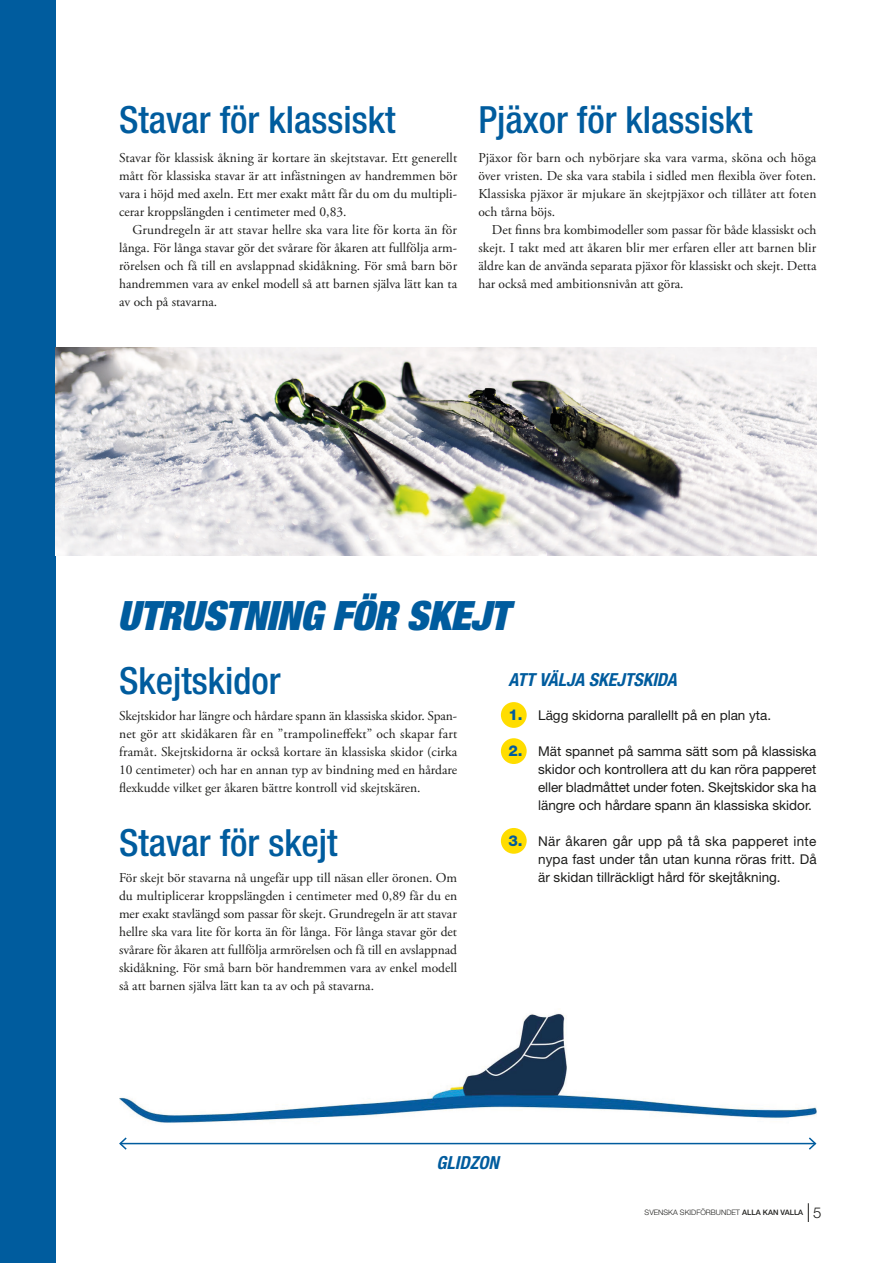
<style>
.page{position:relative;width:893px;height:1263px;background:#fff}
.page>*{position:absolute;margin:0;border:0;box-sizing:border-box;transform-origin:0 0}
.t1{font:italic 900 condensed 40.5px "Helvetica Neue LT Std";letter-spacing:-.01em;color:#005c9e}
.t2{font:500 condensed 37.5px "Helvetica Neue LT Std";color:#005c9e}
.t3{font:italic 700 condensed 18px "Helvetica Neue LT Std";color:#005c9e}
.t4{font:13.5px/18px "Adobe Garamond Pro";color:#1d1d1b;text-align:justify}
.t5{font:13.5px/18px "Helvetica Neue LT Std";color:#1d1d1b;text-align:justify}
.t6{font:300 7.5px "Helvetica Neue LT Std";color:#1d1d1b}
.s1{font-weight:800;font-size:15px;color:#005c9e}
.s2{font-weight:500}
.s3{font-size:15px}
</style>
<div class="page">
<svg style="left:808px;top:1203px;width:1px;height:19px"></svg>
<img style="left:119px;top:1013px;width:697px;height:110px">
<div style="left:501px;top:738px;width:26px;height:26px;background:#fd0;border-radius:50%"></div>
<div style="left:501px;top:828px;width:26px;height:26px;background:#fd0;border-radius:50%"></div>
<div style="left:501px;top:702px;width:26px;height:26px;background:#fd0;border-radius:50%"></div>
<div style="left:0;top:0;width:55px;height:1263px;background:#005c9e"></div>
<img style="left:55px;top:347px;width:761px;height:208px">
<hr style="left:120px;top:1143px;width:695px;height:1px;background:#005c9e">
<svg style="left:119px;top:1137px;width:9px;height:13px"></svg>
<svg style="left:807px;top:1137px;width:10px;height:13px"></svg>
<h2 class="t2" style="left:119px;top:97px;width:278px">Stavar för klassiskt</h2>
<p class="t4" style="left:119px;top:149px;width:340px">Stavar för klassisk åkning är kortare än skejtstavar. Ett generellt mått för klassiska stavar är att infästningen av handremmen bör vara i höjd med axeln. Ett mer exakt mått får du om du multipli&shy;cerar kroppslängden i centimeter med 0,83.</p>
<p class="t4" style="left:119px;top:221px;width:340px;text-indent:14px">Grundregeln är att stavar hellre ska vara lite för korta än för långa. För långa stavar gör det svårare för åkaren att fullfölja arm&shy;rörelsen och få till en avslappnad skidåkning. För små barn bör handremmen vara av enkel modell så att barnen själva lätt kan ta av och på stavarna.</p>
<h2 class="t2" style="left:478px;top:97px;width:276px">Pjäxor för klassiskt</h2>
<p class="t4" style="left:478px;top:149px;width:340px">Pjäxor för barn och nybörjare ska vara varma, sköna och höga över vristen. De ska vara stabila i sidled men flexibla över foten.<br>Klassiska pjäxor är mjukare än skejtpjäxor och tillåter att foten och tårna böjs.</p>
<p class="t4" style="left:478px;top:221px;width:340px;text-indent:14px">Det finns bra kombimodeller som passar för både klassiskt och skejt. I takt med att åkaren blir mer erfaren eller att barnen blir äldre kan de använda separata pjäxor för klassiskt och skejt. Detta har också med ambitionsnivån att göra.</p>
<h1 class="t1" style="left:118px;top:590px;width:393px">UTRUSTNING FÖR SKEJT</h1>
<h2 class="t2" style="left:119px;top:658px;width:163px">Skejtskidor</h2>
<p class="t4" style="left:119px;top:707px;width:340px">Skejtskidor har längre och hårdare spann än klassiska skidor. Span&shy;net gör att skidåkaren får en ”trampolineffekt” och skapar fart framåt. Skejtskidorna är också kortare än klassiska skidor (cirka 10 centimeter) och har en annan typ av bindning med en hårdare flexkudde vilket ger åkaren bättre kontroll vid skejtskären.</p>
<h2 class="t2" style="left:119px;top:820px;width:220px">Stavar för skejt</h2>
<p class="t4" style="left:119px;top:869px;width:340px">För skejt bör stavarna nå ungefär upp till näsan eller öronen. Om du multiplicerar kroppslängden i centimeter med 0,89 får du en mer exakt stavlängd som passar för skejt. Grundregeln är att stavar hellre ska vara lite för korta än för långa. För långa stavar gör det svårare för åkaren att fullfölja armrörelsen och få till en avslappnad skidåkning. För små barn bör handremmen vara av enkel modell så att barnen själva lätt kan ta av och på stavarna.</p>
<h3 class="t3" style="left:508px;top:669px;width:170px">ATT VÄLJA SKEJTSKIDA</h3>
<p class="t5" style="left:508px;top:706px;width:264px"><span class="s1">1.</span> Lägg skidorna parallellt på en plan yta.</p>
<p class="t5" style="left:538px;top:742px;width:280px;text-indent:-30px"><span class="s1">2.</span> Mät spannet på samma sätt som på klassiska skidor och kontrollera att du kan röra papperet eller bladmåttet under foten. Skejtskidor ska ha längre och hårdare spann än klassiska skidor.</p>
<p class="t5" style="left:538px;top:832px;width:280px;text-indent:-30px"><span class="s1">3.</span> När åkaren går upp på tå ska papperet inte nypa fast under tån utan kunna röras fritt. Då är skidan tillräckligt hård för skejtåkning.</p>
<h3 class="t3" style="left:437px;top:1152px;width:64px">GLIDZON</h3>
<p class="t6" style="left:645px;top:1208px;width:178px">SVENSKA SKIDFÖRBUNDET <span class="s2">ALLA KAN VALLA</span> <span class="s3">5</span></p>
</div>
